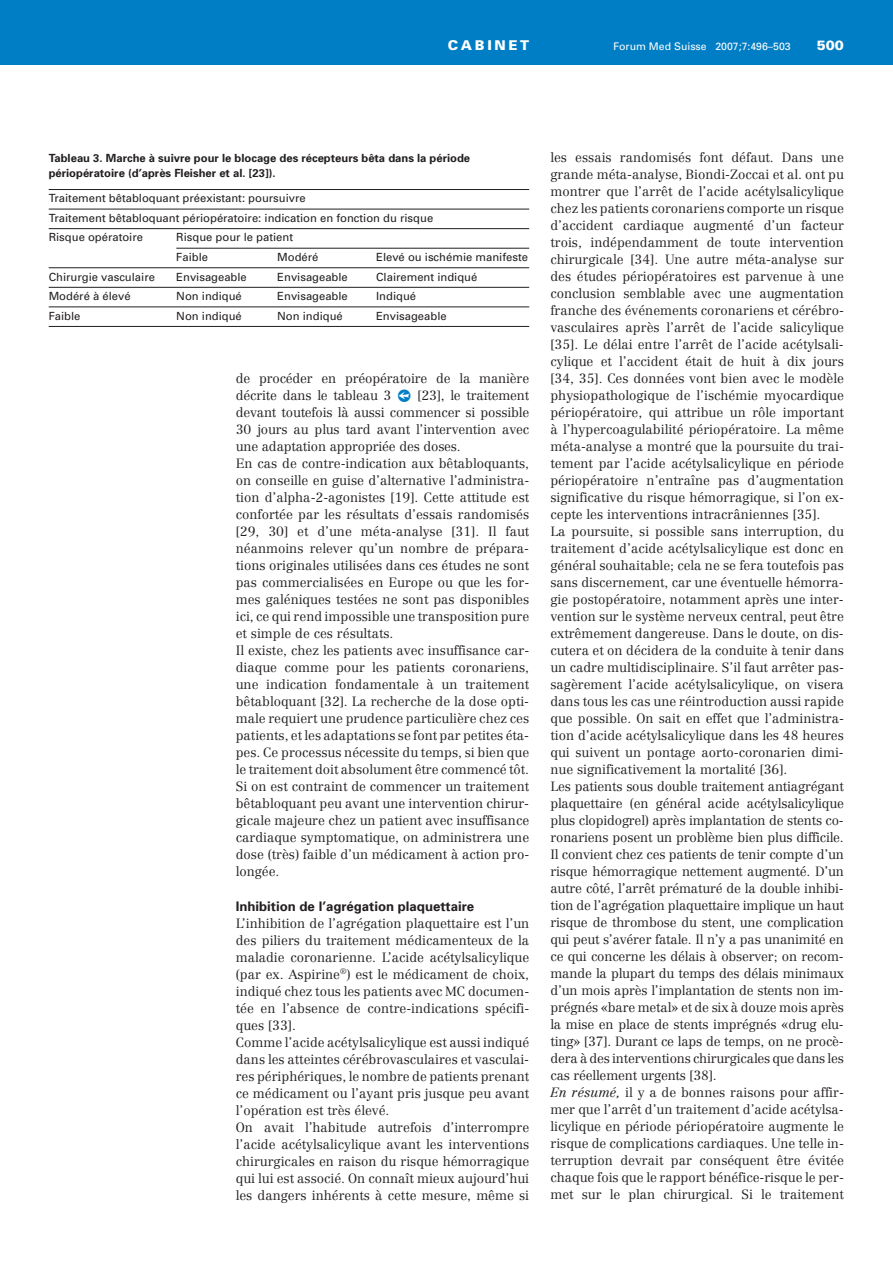
<style>
.page{position:relative;width:893px;height:1263px;background:#fff}
.page>*{position:absolute;margin:0;border:0;box-sizing:border-box;transform-origin:0 0}
.t1{font:900 13.5px "Univers";letter-spacing:.2em;color:#fff}
.t2{font:300 13.2px/17px "Centennial";color:#231f20}
.t3{font:700 13.2px "Univers";color:#231f20}
.t4{font:11.25px/19.5px "Univers";color:#231f20}
.t5{font:700 11.25px/14.9px "Univers";color:#231f20}
.t6{font:10.5px "Univers";color:#fff}
.s1{font-style:italic}
</style>
<div class="page">
<div style="left:0;top:0;width:893px;height:64px;background:#007ec5"></div>
<hr style="left:49px;top:189px;width:480px;height:1px;background:#231f20">
<hr style="left:49px;top:209px;width:480px;height:1px;background:#231f20">
<hr style="left:49px;top:228px;width:480px;height:1px;background:#231f20">
<hr style="left:176px;top:248px;width:353px;height:1px;background:#231f20">
<hr style="left:49px;top:267px;width:480px;height:1px;background:#231f20">
<hr style="left:49px;top:287px;width:480px;height:1px;background:#231f20">
<hr style="left:49px;top:306px;width:480px;height:1px;background:#231f20">
<hr style="left:49px;top:326px;width:480px;height:1px;background:#231f20">
<p class="t1" style="left:448px;top:40px;width:83px">CABINET</p>
<p class="t6" style="left:613px;top:42px;width:179px">Forum Med Suisse 2007;7:496–503</p>
<p class="t1" style="left:817px;top:40px;width:29px">500</p>
<p class="t5" style="left:49px;top:151px;width:423px">Tableau 3. Marche à suivre pour le blocage des récepteurs bêta dans la période périopératoire (d’après Fleisher et al. [23]).</p>
<p class="t4" style="left:49px;top:190px;width:386px">Traitement bêtabloquant préexistant: poursuivre<br>Traitement bêtabloquant périopératoire: indication en fonction du risque<br>Risque opératoire</p>
<p class="t4" style="left:176px;top:229px;width:118px">Risque pour le patient<br>Faible</p>
<p class="t4" style="left:277px;top:248px;width:43px">Modéré</p>
<p class="t4" style="left:376px;top:248px;width:153px">Elevé ou ischémie manifeste</p>
<p class="t4" style="left:49px;top:268px;width:108px">Chirurgie vasculaire</p>
<p class="t4" style="left:176px;top:268px;width:72px">Envisageable</p>
<p class="t4" style="left:277px;top:268px;width:72px">Envisageable</p>
<p class="t4" style="left:376px;top:268px;width:103px">Clairement indiqué</p>
<p class="t4" style="left:49px;top:287px;width:83px">Modéré à élevé</p>
<p class="t4" style="left:176px;top:287px;width:67px">Non indiqué</p>
<p class="t4" style="left:277px;top:287px;width:72px">Envisageable</p>
<p class="t4" style="left:376px;top:287px;width:41px">Indiqué</p>
<p class="t4" style="left:49px;top:307px;width:33px">Faible</p>
<p class="t4" style="left:176px;top:307px;width:67px">Non indiqué</p>
<p class="t4" style="left:277px;top:307px;width:67px">Non indiqué</p>
<p class="t4" style="left:376px;top:307px;width:72px">Envisageable</p>
<p class="t2" style="left:236px;top:371px;width:295px">de procéder en préopératoire de la manière décrite dans le tableau 3</p>
<p class="t2" style="left:236px;top:388px;width:295px;text-indent:182px">[23], le traitement devant toutefois là aussi commencer si possible 30 jours au plus tard avant l’intervention avec une adaptation appropriée des doses.<br>En cas de contre-indication aux bêtabloquants, on conseille en guise d’alternative l’administra&shy;tion d’alpha-2-agonistes [19]. Cette attitude est confortée par les résultats d’essais randomisés [29, 30] et d’une méta-analyse [31]. Il faut néanmoins relever qu’un nombre de prépara&shy;tions originales utilisées dans ces études ne sont pas commercialisées en Europe ou que les for&shy;mes galéniques testées ne sont pas disponibles ici, ce qui rend impossible une transposition pure et simple de ces résultats.<br>Il existe, chez les patients avec insuffisance car&shy;diaque comme pour les patients coronariens, une indication fondamentale à un traitement bêtabloquant [32]. La recherche de la dose opti&shy;male requiert une prudence particulière chez ces patients, et les adaptations se font par petites éta&shy;pes. Ce processus nécessite du temps, si bien que le traitement doit absolument être commencé tôt.<br>Si on est contraint de commencer un traitement bêtabloquant peu avant une intervention chirur&shy;gicale majeure chez un patient avec insuffisance cardiaque symptomatique, on administrera une dose (très) faible d’un médicament à action pro&shy;longée.</p>
<p class="t3" style="left:236px;top:901px;width:240px">Inhibition de l’agrégation plaquettaire</p>
<p class="t2" style="left:236px;top:915px;width:295px">L’inhibition de l’agrégation plaquettaire est l’un des piliers du traitement médicamenteux de la maladie coronarienne. L’acide acétylsalicylique (par ex. Aspirine<sup>®</sup>) est le médicament de choix, indiqué chez tous les patients avec MC documen&shy;tée en l’absence de contre-indications spécifi&shy;ques [33].<br>Comme l’acide acétylsalicylique est aussi indiqué dans les atteintes cérébrovasculaires et vasculai&shy;res périphériques, le nombre de patients prenant ce médicament ou l’ayant pris jusque peu avant l’opération est très élevé.<br>On avait l’habitude autrefois d’interrompre l’acide acétylsalicylique avant les interventions chirurgicales en raison du risque hémorragique qui lui est associé. On connaît mieux aujourd’hui les dangers inhérents à cette mesure, même si</p>
<p class="t2" style="left:550px;top:150px;width:295px">les essais randomisés font défaut. Dans une grande méta-analyse, Biondi-Zoccai et al. ont pu montrer que l’arrêt de l’acide acétylsalicylique chez les patients coronariens comporte un risque d’accident cardiaque augmenté d’un facteur trois, indépendamment de toute intervention chirurgicale [34]. Une autre méta-analyse sur des études périopératoires est parvenue à une conclusion semblable avec une augmentation franche des événements coronariens et cérébro&shy;vasculaires après l’arrêt de l’acide salicylique [35]. Le délai entre l’arrêt de l’acide acétylsali&shy;cylique et l’accident était de huit à dix jours [34, 35]. Ces données vont bien avec le modèle physiopathologique de l’ischémie myocardique périopératoire, qui attribue un rôle important à l’hypercoagulabilité périopératoire. La même méta-analyse a montré que la poursuite du trai&shy;tement par l’acide acétylsalicylique en période périopératoire n’entraîne pas d’augmentation significative du risque hémorragique, si l’on ex&shy;cepte les interventions intracrâniennes [35].<br>La poursuite, si possible sans interruption, du traitement d’acide acétylsalicylique est donc en général souhaitable; cela ne se fera toutefois pas sans discernement, car une éventuelle hémorra&shy;gie postopératoire, notamment après une inter&shy;vention sur le système nerveux central, peut être extrêmement dangereuse. Dans le doute, on dis&shy;cutera et on décidera de la conduite à tenir dans un cadre multidisciplinaire. S’il faut arrêter pas&shy;sagèrement l’acide acétylsalicylique, on visera dans tous les cas une réintroduction aussi rapide que possible. On sait en effet que l’administra&shy;tion d’acide acétylsalicylique dans les 48 heures qui suivent un pontage aorto-coronarien dimi&shy;nue significativement la mortalité [36].<br>Les patients sous double traitement antiagrégant plaquettaire (en général acide acétylsalicylique plus clopidogrel) après implantation de stents co&shy;ronariens posent un problème bien plus difficile.<br>Il convient chez ces patients de tenir compte d’un risque hémorragique nettement augmenté. D’un autre côté, l’arrêt prématuré de la double inhibi&shy;tion de l’agrégation plaquettaire implique un haut risque de thrombose du stent, une complication qui peut s’avérer fatale. Il n’y a pas unanimité en ce qui concerne les délais à observer; on recom&shy;mande la plupart du temps des délais minimaux d’un mois après l’implantation de stents non im&shy;prégnés «bare metal» et de six à douze mois après la mise en place de stents imprégnés «drug elu&shy;ting» [37]. Durant ce laps de temps, on ne procè&shy;dera à des interventions chirurgicales que dans les cas réellement urgents [38].<br><span class="s1">En résumé,</span> il y a de bonnes raisons pour affir&shy;mer que l’arrêt d’un traitement d’acide acétylsa&shy;licylique en période périopératoire augmente le risque de complications cardiaques. Une telle in&shy;terruption devrait par conséquent être évitée chaque fois que le rapport bénéfice-risque le per&shy;met sur le plan chirurgical. Si le traitement</p>
</div>
